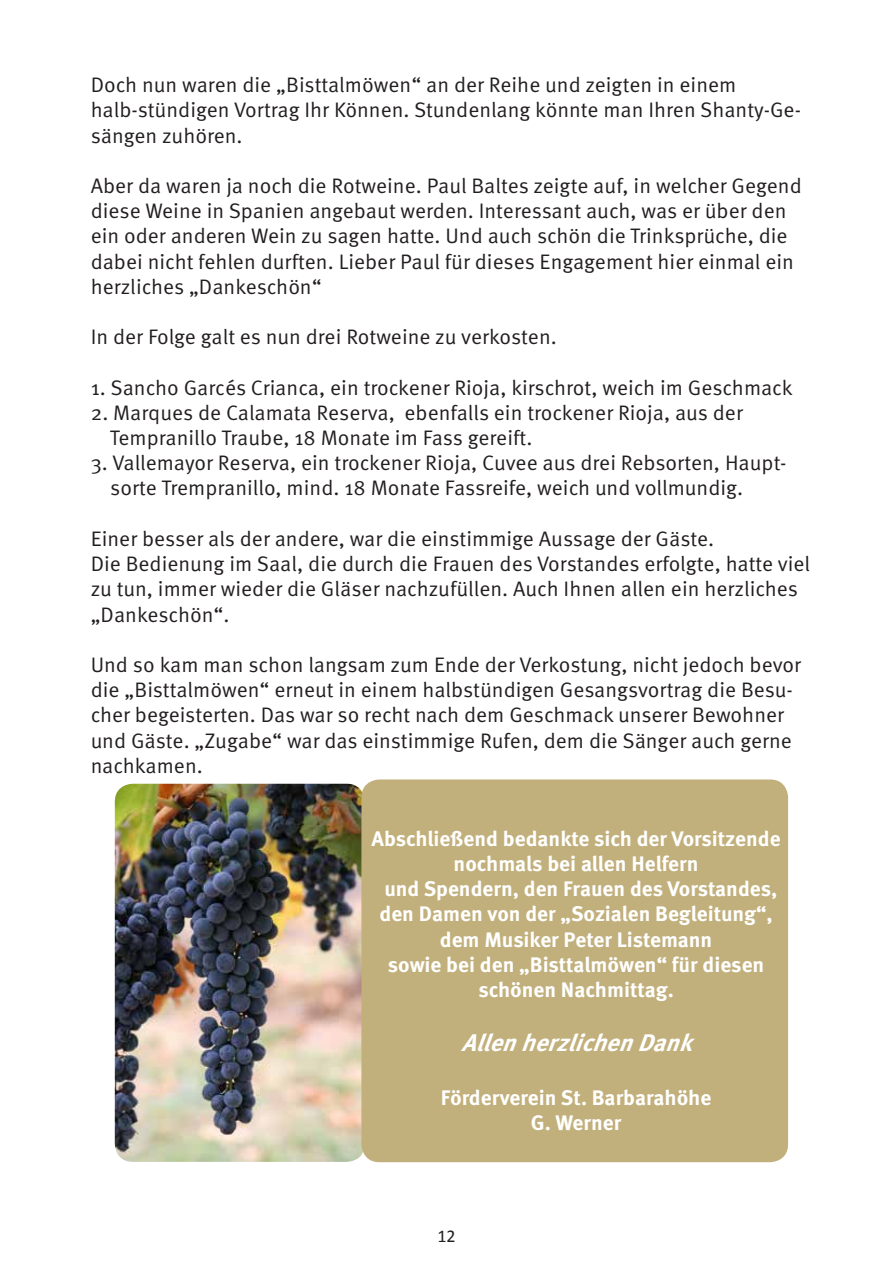
<style>
.page{position:relative;width:893px;height:1263px;background:#fff}
.page>*{position:absolute;margin:0;border:0;box-sizing:border-box;transform-origin:0 0}
.t1{font:italic 700 24px "Meta Pro";color:#fff}
.t2{font:21px/25.2px "Meta Pro";color:#231f20}
.t3{font:700 21px/25.2px "Meta Pro";color:#fff;text-align:center}
.t4{font:18px "Calibri";color:#231f20}
</style>
<div class="page">
<img style="left:115px;top:784px;width:249px;height:378px">
<div style="left:361px;top:779px;width:427px;height:383px;background:#c2b07c;border-radius:18px"></div>
<p class="t2" style="left:91px;top:73px;width:712px">Doch nun waren die „Bisttalmöwen“ an der Reihe und zeigten in einem halb-stündigen Vortrag Ihr Können. Stundenlang könnte man Ihren Shanty-Ge&shy;sängen zuhören.</p>
<p class="t2" style="left:91px;top:174px;width:713px">Aber da waren ja noch die Rotweine. Paul Baltes zeigte auf, in welcher Gegend diese Weine in Spanien angebaut werden. Interessant auch, was er über den ein oder anderen Wein zu sagen hatte. Und auch schön die Trinksprüche, die dabei nicht fehlen durften. Lieber Paul für dieses Engagement hier einmal ein herzliches „Dankeschön“</p>
<p class="t2" style="left:91px;top:325px;width:468px">In der Folge galt es nun drei Rotweine zu verkosten.</p>
<p class="t2" style="left:91px;top:375px;width:703px">1. Sancho Garcés Crianca, ein trockener Rioja, kirschrot, weich im Geschmack</p>
<p class="t2" style="left:110px;top:401px;width:635px;text-indent:-19px">2. Marques de Calamata Reserva, ebenfalls ein trockener Rioja, aus der<br>Tempranillo Traube, 18 Monate im Fass gereift.</p>
<p class="t2" style="left:110px;top:451px;width:678px;text-indent:-20px">3. Vallemayor Reserva, ein trockener Rioja, Cuvee aus drei Rebsorten, Haupt&shy;sorte Trempranillo, mind. 18 Monate Fassreife, weich und vollmundig.</p>
<p class="t2" style="left:91px;top:527px;width:721px">Einer besser als der andere, war die einstimmige Aussage der Gäste.<br>Die Bedienung im Saal, die durch die Frauen des Vorstandes erfolgte, hatte viel zu tun, immer wieder die Gläser nachzufüllen. Auch Ihnen allen ein herzliches „Dankeschön“.</p>
<p class="t2" style="left:91px;top:653px;width:712px">Und so kam man schon langsam zum Ende der Verkostung, nicht jedoch bevor die „Bisttalmöwen“ erneut in einem halbstündigen Gesangsvortrag die Besu&shy;cher begeisterten. Das war so recht nach dem Geschmack unserer Bewohner und Gäste. „Zugabe“ war das einstimmige Rufen, dem die Sänger auch gerne nachkamen.</p>
<p class="t3" style="left:372px;top:826px;width:411px">Abschließend bedankte sich der Vorsitzende nochmals bei allen Helfern<br>und Spendern, den Frauen des Vorstandes, den Damen von der „Sozialen Begleitung“, dem Musiker Peter Listemann<br>sowie bei den „Bisttalmöwen“ für diesen schönen Nachmittag.</p>
<p class="t1" style="left:461px;top:1027px;width:243px">AllenherzlichenDank</p>
<p class="t3" style="left:441px;top:1086px;width:272px">Förderverein St. Barbarahöhe<br>G. Werner</p>
<p class="t4" style="left:437px;top:1225px;width:20px">12</p>
</div>
